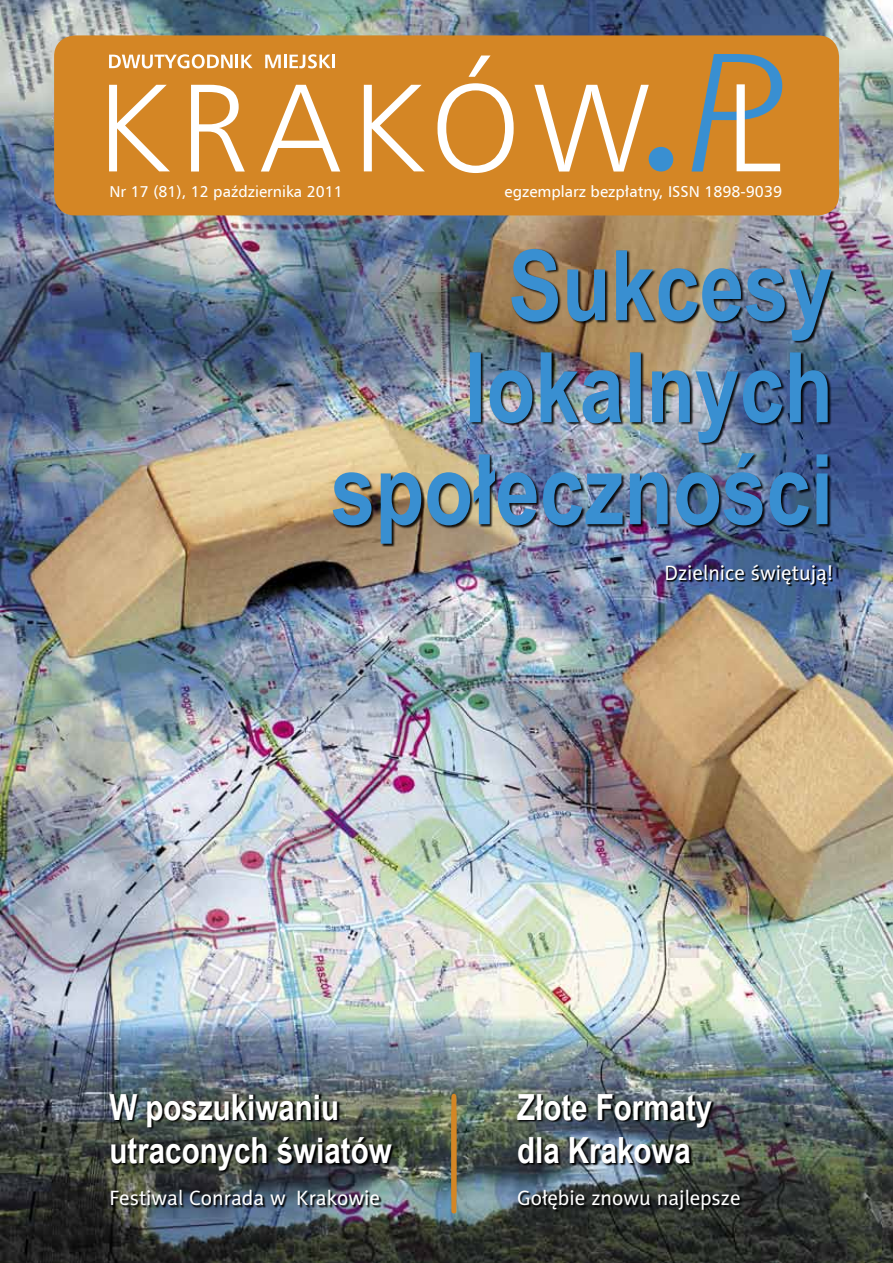
<style>
.page{position:relative;width:893px;height:1263px;background:#fff}
.page>*{position:absolute;margin:0;border:0;box-sizing:border-box;transform-origin:0 0}
.t1{font:700 97.5px/102px "Arial Narrow";color:#398fd1;text-align:right}
.t2{font:700 36px/43.2px "Arial Narrow";color:#fff}
.t3{font:21px "Naomi Sans EFN";color:#fff}
.t4{font:15.75px "Humnst 777 EU";color:#fff}
</style>
<div class="page">
<img style="left:0;top:0;width:893px;height:1263px">
<div style="left:54px;top:35px;width:785px;height:180px;background:#d48625;border-radius:21px"></div>
<svg style="left:109px;top:54px;width:144px;height:14px"></svg>
<svg style="left:265px;top:54px;width:69px;height:14px"></svg>
<svg style="left:109px;top:85px;width:61px;height:86px"></svg>
<svg style="left:191px;top:85px;width:54px;height:87px"></svg>
<svg style="left:261px;top:85px;width:79px;height:87px"></svg>
<svg style="left:364px;top:85px;width:61px;height:86px"></svg>
<svg style="left:437px;top:56px;width:77px;height:117px"></svg>
<svg style="left:534px;top:85px;width:115px;height:87px"></svg>
<div style="left:649px;top:147px;width:24px;height:25px;background:#398fd1;border-radius:50%"></div>
<svg style="left:691px;top:54px;width:91px;height:118px"></svg>
<div style="left:333px;top:249px;width:503px;height:298px;background:#000;opacity:.9"></div>
<img style="left:110px;top:1094px;width:285px;height:115px">
<svg style="left:451px;top:1092px;width:5px;height:122px"></svg>
<svg style="left:666px;top:565px;width:167px;height:21px;background:#354871"></svg>
<img style="left:518px;top:1095px;width:224px;height:117px">
<p class="t4" style="left:109px;top:182px;width:235px">Nr 17 (81), 12 października 2011</p>
<p class="t4" style="left:505px;top:182px;width:279px">egzemplarz bezpłatny, ISSN 1898-9039</p>
<h1 class="t1" style="left:331px;top:237px;width:504px">Sukcesy lokalnych społeczności</h1>
<p class="t3" style="left:664px;top:560px;width:170px">Dzielnice świętują!</p>
<h2 class="t2" style="left:109px;top:1086px;width:284px">W poszukiwaniu utraconych światów</h2>
<p class="t3" style="left:109px;top:1185px;width:272px">Festiwal Conrada w Krakowie</p>
<h2 class="t2" style="left:517px;top:1086px;width:197px">Złote Formaty dla Krakowa</h2>
<p class="t3" style="left:517px;top:1185px;width:225px">Gołębie znowu najlepsze</p>
</div>
